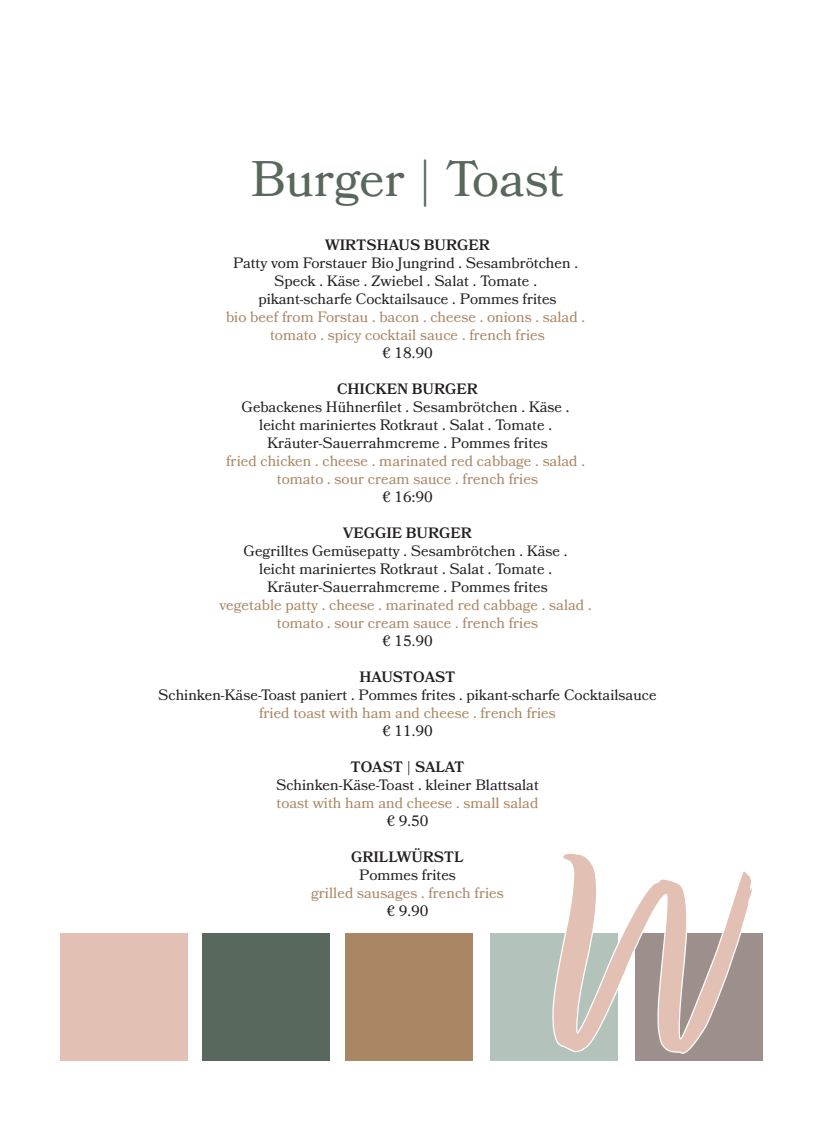
<style>
.page{position:relative;width:815px;height:1124px;background:#fff}
.page>*{position:absolute;margin:0;border:0;box-sizing:border-box;transform-origin:0 0}
.t1{font:49.88px "Bookmania";color:#59685c}
.t2{font:15px/18px "Bookmania";color:#231f20;text-align:center}
.t3{font:15px/18px "Bookmania";color:#aa8764;text-align:center}
.t4{font:600 15px "Bookmania";color:#231f20}
</style>
<div class="page">
<div style="left:60px;top:932px;width:128px;height:128px;background:#e2c0b4"></div>
<div style="left:202px;top:932px;width:127px;height:128px;background:#59685c"></div>
<div style="left:345px;top:932px;width:127px;height:128px;background:#aa8764"></div>
<div style="left:490px;top:932px;width:128px;height:128px;background:#b3c2bb"></div>
<div style="left:636px;top:932px;width:127px;height:128px;background:#9d908c"></div>
<svg style="left:552px;top:853px;width:202px;height:201px"></svg>
<h1 class="t1" style="left:251px;top:150px;width:315px">Burger | Toast</h1>
<p class="t4" style="left:325px;top:236px;width:166px">WIRTSHAUS BURGER</p>
<p class="t2" style="left:233px;top:254px;width:346px">Patty vom Forstauer Bio Jungrind . Sesambrötchen .<br>Speck . Käse . Zwiebel . Salat . Tomate . pikant-scharfe Cocktailsauce . Pommes frites</p>
<p class="t3" style="left:226px;top:308px;width:361px">bio beef from Forstau . bacon . cheese . onions . salad . tomato . spicy cocktail sauce . french fries</p>
<p class="t2" style="left:382px;top:344px;width:52px">€ 18.90</p>
<p class="t4" style="left:337px;top:380px;width:142px">CHICKEN BURGER</p>
<p class="t2" style="left:242px;top:398px;width:329px">Gebackenes Hühnerfilet . Sesambrötchen . Käse . leicht mariniertes Rotkraut . Salat . Tomate .<br>Kräuter-Sauerrahmcreme . Pommes frites</p>
<p class="t3" style="left:226px;top:452px;width:360px">fried chicken . cheese . marinated red cabbage . salad . tomato . sour cream sauce . french fries</p>
<p class="t2" style="left:382px;top:488px;width:52px">€ 16:90</p>
<p class="t4" style="left:343px;top:524px;width:130px">VEGGIE BURGER</p>
<p class="t2" style="left:244px;top:542px;width:325px">Gegrilltes Gemüsepatty . Sesambrötchen . Käse . leicht mariniertes Rotkraut . Salat . Tomate .<br>Kräuter-Sauerrahmcreme . Pommes frites</p>
<p class="t3" style="left:220px;top:596px;width:374px">vegetable patty . cheese . marinated red cabbage . salad . tomato . sour cream sauce . french fries</p>
<p class="t2" style="left:382px;top:632px;width:52px">€ 15.90</p>
<p class="t4" style="left:360px;top:668px;width:97px">HAUSTOAST</p>
<p class="t2" style="left:158px;top:686px;width:500px">Schinken-Käse-Toast paniert . Pommes frites . pikant-scharfe Cocktailsauce</p>
<p class="t3" style="left:259px;top:704px;width:298px">fried toast with ham and cheese . french fries</p>
<p class="t2" style="left:382px;top:722px;width:52px">€ 11.90</p>
<p class="t4" style="left:351px;top:758px;width:115px">TOAST | SALAT</p>
<p class="t2" style="left:276px;top:776px;width:264px">Schinken-Käse-Toast . kleiner Blattsalat</p>
<p class="t3" style="left:277px;top:794px;width:263px">toast with ham and cheese . small salad</p>
<p class="t2" style="left:386px;top:812px;width:44px">€ 9.50</p>
<p class="t4" style="left:351px;top:848px;width:114px">GRILLWÜRSTL</p>
<p class="t2" style="left:359px;top:866px;width:98px">Pommes frites</p>
<p class="t3" style="left:311px;top:884px;width:194px">grilled sausages . french fries</p>
<p class="t2" style="left:386px;top:902px;width:44px">€ 9.90</p>
</div>
